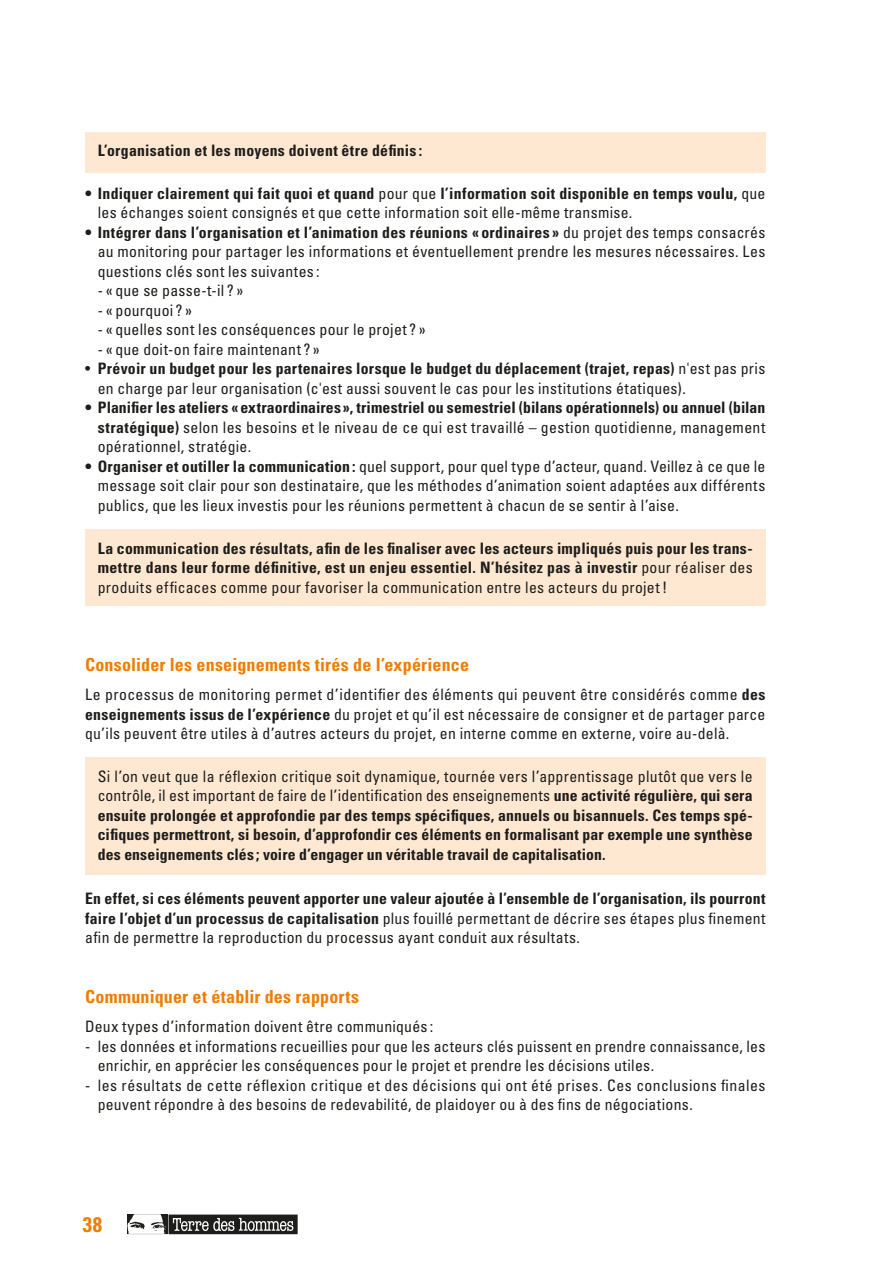
<style>
.page{position:relative;width:893px;height:1263px;background:#fff}
.page>*{position:absolute;margin:0;border:0;box-sizing:border-box;transform-origin:0 0}
.t1{font:700 condensed 21px "Univers LT Std";color:#ef7d00}
.t2{font:700 condensed 18px "Univers LT Std";letter-spacing:.01em;color:#ef7d00}
.t3{font:condensed 15.75px/19.5px "Univers LT Std";letter-spacing:.015em;color:#1d1d1b}
.t4{font:700 condensed 15.75px/19.5px "Univers LT Std";letter-spacing:.01em;color:#1d1d1b;text-align:justify}
.s1{font-weight:700}
.s2{font-weight:400}
</style>
<div class="page">
<svg style="left:128px;top:1214px;width:170px;height:20px"></svg>
<div style="left:85px;top:530px;width:680px;height:76px;background:#fee8d2"></div>
<div style="left:85px;top:132px;width:680px;height:40px;background:#fee8d2"></div>
<div style="left:85px;top:757px;width:680px;height:118px;background:#fee8d2"></div>
<p class="t4" style="left:98px;top:141px;width:326px">L’organisation et les moyens doivent être définis :</p>
<p class="t3" style="left:98px;top:183px;width:669px;text-indent:-13px"><span class="s1">• Indiquer clairement qui fait quoi et quand</span> pour que <span class="s1">l’information soit disponible en temps voulu,</span> que les échanges soient consignés et que cette information soit elle-même transmise.</p>
<p class="t3" style="left:98px;top:222px;width:669px;text-align:justify;text-indent:-13px"><span class="s1">• Intégrer dans l’organisation et l’animation des réunions « ordinaires »</span> du projet des temps consacrés au monitoring pour partager les informations et éventuellement prendre les mesures nécessaires. Les questions clés sont les suivantes :</p>
<p class="t3" style="left:98px;top:280px;width:147px">- « que se passe-t-il ? »</p>
<p class="t3" style="left:98px;top:300px;width:96px">- « pourquoi ? »</p>
<p class="t3" style="left:98px;top:319px;width:329px">- « quelles sont les conséquences pour le projet ? »</p>
<p class="t3" style="left:98px;top:339px;width:223px">- « que doit-on faire maintenant ? »</p>
<p class="t3" style="left:98px;top:358px;width:669px;text-indent:-13px">• <span class="s1">Prévoir un budget pour les partenaires lorsque le budget du déplacement (trajet, repas)</span> n'est pas pris en charge par leur organisation (c'est aussi souvent le cas pour les institutions étatiques).</p>
<p class="t4" style="left:98px;top:398px;width:669px;text-indent:-13px">• Planifier les ateliers «extraordinaires », trimestriel ou semestriel (bilans opérationnels) ou annuel (bilan stratégique) <span class="s2">selon les besoins et le niveau de ce qui est travaillé – gestion quotidienne, management opérationnel, stratégie.</span></p>
<p class="t3" style="left:98px;top:456px;width:669px;text-align:justify;text-indent:-13px"><span class="s1">• Organiser et outiller la communication :</span> quel support, pour quel type d’acteur, quand. Veillez à ce que le message soit clair pour son destinataire, que les méthodes d’animation soient adaptées aux différents publics, que les lieux investis pour les réunions permettent à chacun de se sentir à l’aise.</p>
<p class="t4" style="left:98px;top:538px;width:656px">La communication des résultats, afin de les finaliser avec les acteurs impliqués puis pour les trans&shy;mettre dans leur forme définitive, est un enjeu essentiel. N’hésitez pas à investir <span class="s2">pour réaliser des produits efficaces comme pour favoriser la communication entre les acteurs du projet!</span></p>
<p class="t2" style="left:85px;top:654px;width:385px">Consolider les enseignements tirés de l’expérience</p>
<p class="t3" style="left:85px;top:685px;width:682px;text-align:justify">Le processus de monitoring permet d’identifier des éléments qui peuvent être considérés comme <span class="s1">des enseignements issus de l’expérience</span> du projet et qu’il est nécessaire de consigner et de partager parce qu’ils peuvent être utiles à d’autres acteurs du projet, en interne comme en externe, voire au-delà.</p>
<p class="t4" style="left:98px;top:766px;width:656px"><span class="s2">Si l’on veut que la réflexion critique soit dynamique, tournée vers l’apprentissage plutôt que vers le contrôle, il est important de faire de l’identification des enseignements</span> une activité régulière, qui sera ensuite prolongée et approfondie par des temps spécifiques, annuels ou bisannuels. Ces temps spé&shy;cifiques permettront, si besoin, d’approfondir ces éléments en formalisant par exemple une synthèse des enseignements clés ; voire d’engager un véritable travail de capitalisation.</p>
<p class="t4" style="left:85px;top:889px;width:682px">En effet, si ces éléments peuvent apporter une valeur ajoutée à l’ensemble de l’organisation, ils pourront faire l’objet d’un processus de capitalisation <span class="s2">plus fouillé permettant de décrire ses étapes plus finement afin de permettre la reproduction du processus ayant conduit aux résultats.</span></p>
<p class="t2" style="left:85px;top:986px;width:276px">Communiquer et établir des rapports</p>
<p class="t3" style="left:85px;top:1016px;width:350px">Deux types d’information doivent être communiqués :</p>
<p class="t3" style="left:98px;top:1036px;width:669px;text-indent:-13px">- les données et informations recueillies pour que les acteurs clés puissent en prendre connaissance, les enrichir, en apprécier les conséquences pour le projet et prendre les décisions utiles.</p>
<p class="t3" style="left:98px;top:1075px;width:669px;text-indent:-13px">- les résultats de cette réflexion critique et des décisions qui ont été prises. Ces conclusions finales peuvent répondre à des besoins de redevabilité, de plaidoyer ou à des fins de négociations.</p>
<h1 class="t1" style="left:83px;top:1211px;width:21px">38</h1>
</div>
